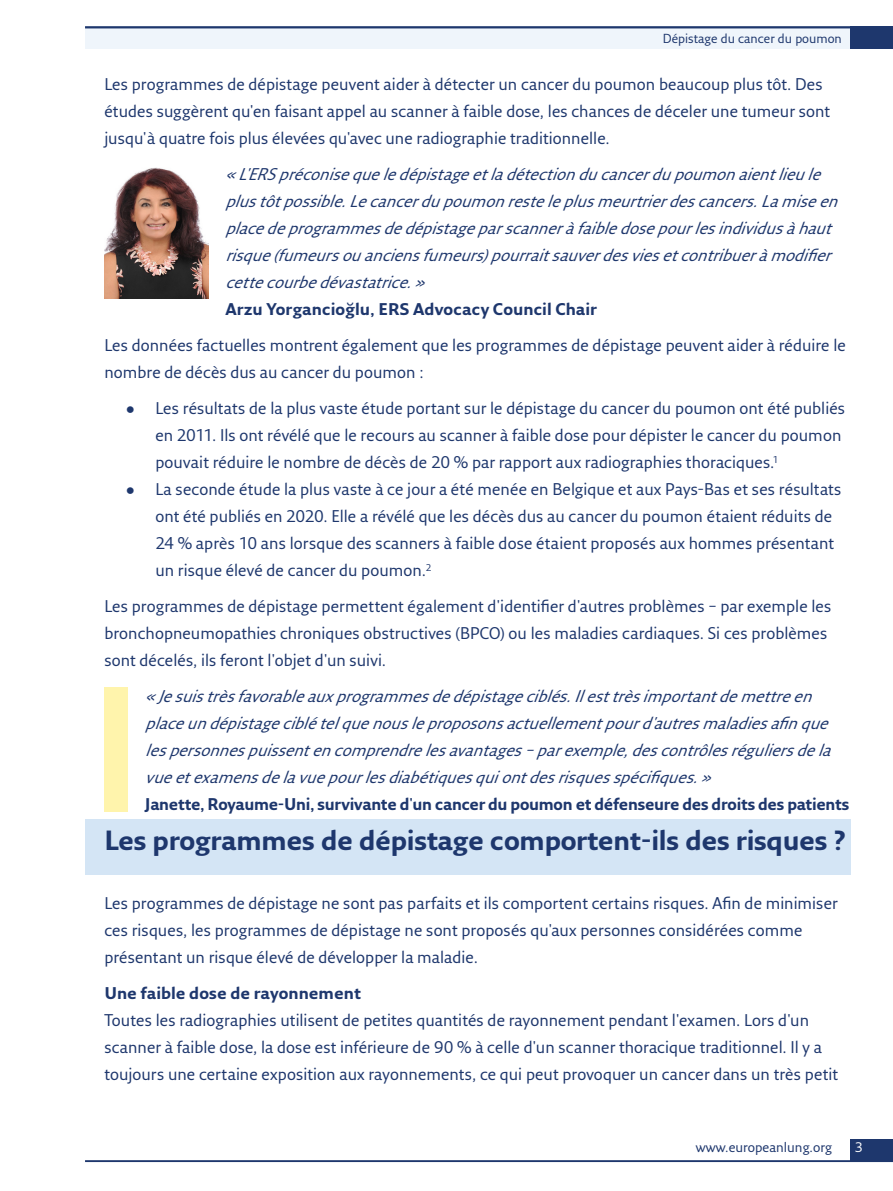
<style>
.page{position:relative;width:893px;height:1191px;background:#fff}
.page>*{position:absolute;margin:0;border:0;box-sizing:border-box;transform-origin:0 0}
.t1{font:700 27px "Fresco Sans Pro";letter-spacing:-.01em;color:#1e376d}
.H___B-head{font:16.5px/27px "Fresco Sans Pro";letter-spacing:.005em;color:#1e376d}
.H___B-head-2{font:italic 16.5px/27px "Fresco Sans Pro";color:#1e376d}
.H___B-head-3{font:700 16.5px "Fresco Sans Pro";letter-spacing:-.005em;color:#1e376d}
.Running_foot_left{font:13.5px "Fresco Sans Pro";color:#1e376d}
.t2{font:13.5px "Fresco Sans Pro";color:#fff}
.Running_head_left{font:12.75px "Fresco Sans Pro";color:#1e376d}
</style>
<div class="page">
<div style="left:85px;top:26px;width:808px;height:23px;background:#eff5fb"></div>
<div style="left:850px;top:26px;width:43px;height:23px;background:#1e376d"></div>
<div style="left:850px;top:1138px;width:43px;height:23px;background:#1e376d"></div>
<hr style="left:85px;top:26px;width:808px;height:2px;background:#1e376d">
<hr style="left:85px;top:1160px;width:808px;height:2px;background:#1e376d">
<div style="left:85px;top:819px;width:765px;height:55px;background:#d4e5f5"></div>
<img style="left:104px;top:167px;width:104px;height:131px">
<div style="left:104px;top:687px;width:24px;height:125px;background:#fff4ac"></div>
<p class="Running_head_left" style="left:663px;top:30px;width:181px">Dépistage du cancer du poumon</p>
<p class="H___B-head" style="left:104px;top:70px;width:727px">Les programmes de dépistage peuvent aider à détecter un cancer du poumon beaucoup plus tôt. Des études suggèrent qu'en faisant appel au scanner à faible dose, les chances de déceler une tumeur sont jusqu'à quatre fois plus élevées qu'avec une radiographie traditionnelle.</p>
<p class="H___B-head-2" style="left:225px;top:160px;width:620px">«L'ERSpréconisequeledépistageetladétectionducancerdupoumonaientlieule plustôtpossible.Lecancerdupoumonresteleplusmeurtrierdescancers.Lamiseen placedeprogrammesdedépistageparscanneràfaibledosepourlesindividusàhaut risque(fumeursouanciensfumeurs)pourraitsauverdesviesetcontribueràmodifier cettecourbedévastatrice.»</p>
<p class="H___B-head-3" style="left:225px;top:299px;width:373px">Arzu Yorgancioğlu, ERS Advocacy Council Chair</p>
<p class="H___B-head" style="left:104px;top:331px;width:743px">Les données factuelles montrent également que les programmes de dépistage peuvent aider à réduire le nombre de décès dus au cancer du poumon :</p>
<p class="H___B-head" style="left:155px;top:394px;width:691px;text-indent:-30px">• Les résultats de la plus vaste étude portant sur le dépistage du cancer du poumon ont été publiés en 2011. Ils ont révélé que le recours au scanner à faible dose pour dépister le cancer du poumon pouvait réduire le nombre de décès de 20 % par rapport aux radiographies thoraciques.<sup>1</sup></p>
<p class="H___B-head" style="left:155px;top:475px;width:688px;text-indent:-30px">• La seconde étude la plus vaste à ce jour a été menée en Belgique et aux Pays-Bas et ses résultats ont été publiés en 2020. Elle a révélé que les décès dus au cancer du poumon étaient réduits de 24 % après 10 ans lorsque des scanners à faible dose étaient proposés aux hommes présentant un risque élevé de cancer du poumon.<sup>2</sup></p>
<p class="H___B-head" style="left:104px;top:592px;width:729px">Les programmes de dépistage permettent également d'identifier d'autres problèmes – par exemple les bronchopneumopathies chroniques obstructives (BPCO) ou les maladies cardiaques. Si ces problèmes sont décelés, ils feront l'objet d'un suivi.</p>
<p class="H___B-head-2" style="left:145px;top:682px;width:693px">«Jesuistrèsfavorableauxprogrammesdedépistageciblés.Ilesttrèsimportantdemettreen placeundépistageciblételquenousleproposonsactuellementpourd'autresmaladiesafinque lespersonnespuissentencomprendrelesavantages–parexemple,descontrôlesréguliersdela vueetexamensdelavuepourlesdiabétiquesquiontdesrisquesspécifiques.»</p>
<p class="H___B-head-3" style="left:145px;top:794px;width:705px">Janette, Royaume-Uni, survivante d'un cancer du poumon et défenseure des droits des patients</p>
<p class="t1" style="left:104px;top:823px;width:743px">Les programmes de dépistage comportent-ils des risques ?</p>
<p class="H___B-head" style="left:104px;top:889px;width:735px">Les programmes de dépistage ne sont pas parfaits et ils comportent certains risques. Afin de minimiser ces risques, les programmes de dépistage ne sont proposés qu'aux personnes considérées comme présentant un risque élevé de développer la maladie.</p>
<p class="H___B-head-3" style="left:104px;top:983px;width:258px">Une faible dose de rayonnement</p>
<p class="H___B-head" style="left:104px;top:1006px;width:735px">Toutes les radiographies utilisent de petites quantités de rayonnement pendant l'examen. Lors d'un scanner à faible dose, la dose est inférieure de 90 % à celle d'un scanner thoracique traditionnel. Il y a toujours une certaine exposition aux rayonnements, ce qui peut provoquer un cancer dans un très petit</p>
<p class="Running_foot_left" style="left:696px;top:1138px;width:138px">www.europeanlung.org</p>
<p class="t2" style="left:855px;top:1139px;width:10px">3</p>
</div>
